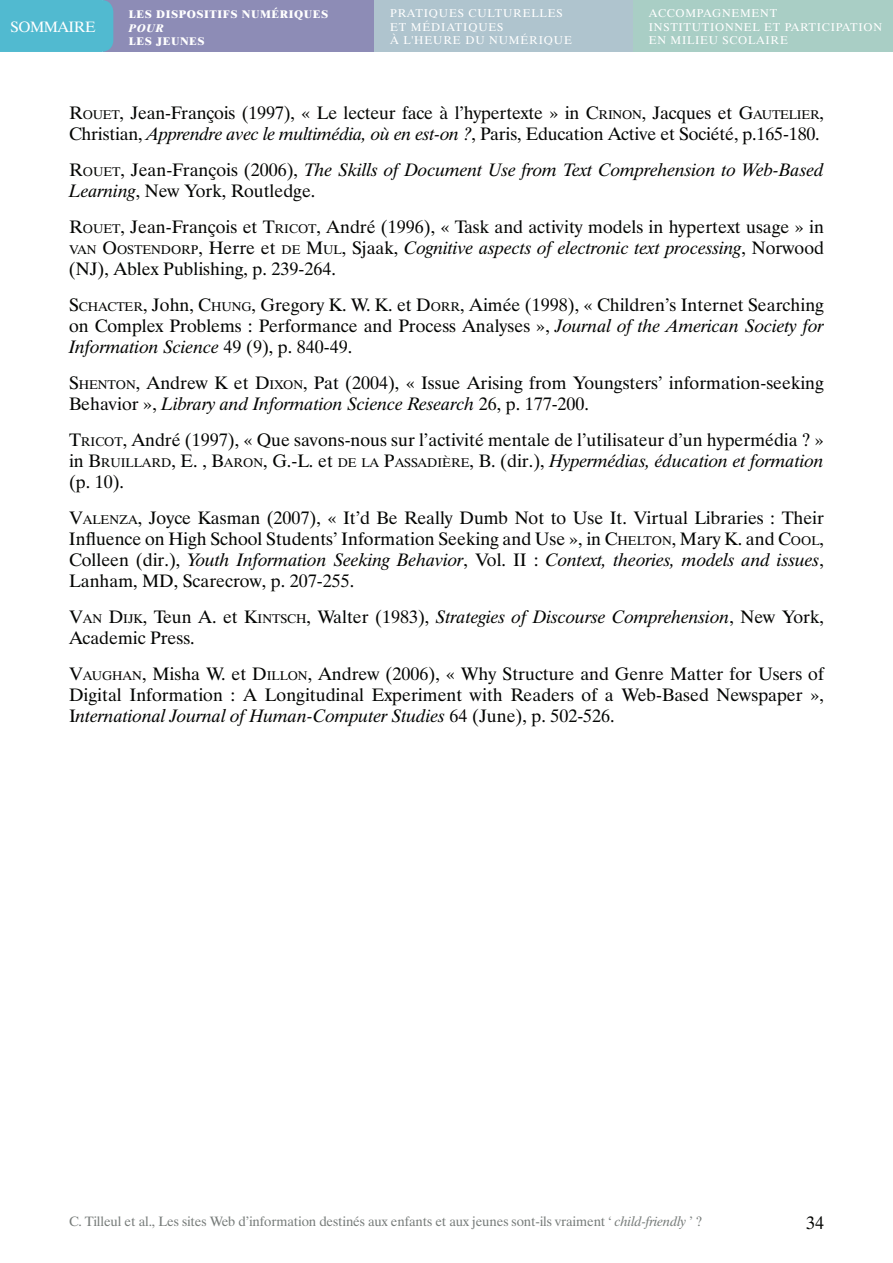
<style>
.page{position:relative;width:893px;height:1263px;background:#fff}
.page>*{position:absolute;margin:0;border:0;box-sizing:border-box;transform-origin:0 0}
.t1{font:18px/21px "Dutch 801 BT";color:#040503;text-align:justify}
.t2{font:italic 18px/21px "Dutch 801 BT";color:#040503}
.t3{font:18px "Dutch 801 BT";color:#040503}
.t4{font:15px "Dutch 801 BT";letter-spacing:-.03em;color:#fff}
.t5{font:13.5px "Dutch 801 BT";letter-spacing:-.01em;color:#777c7a}
.t6{font:11.25px/13.8px "Dutch 801 BT";letter-spacing:.07em;color:#fff}
.t7{font:800 11.25px "Dutch 801 BT";letter-spacing:.05em;color:#fff}
.t8{font:italic 800 11.25px "Dutch 801 BT";color:#fff}
.s1{font-style:inherit}
.s2{font-size:12.6px}
.s3{font-style:italic}
.s4{font-style:normal}
.s5{font-style:normal;font-size:12.6px}
</style>
<div class="page">
<div style="left:373px;top:0;width:260px;height:52px;background:#afc4ce"></div>
<div style="left:103px;top:0;width:270px;height:52px;background:#8d8cb6"></div>
<div style="left:633px;top:0;width:260px;height:52px;background:#a9cec5"></div>
<div style="left:0;top:0;width:113px;height:52px;background:#51bad0"></div>
<p class="t4" style="left:11px;top:17px;width:86px">sommaire</p>
<p class="t7" style="left:129px;top:7px;width:201px">LES DISPOSITIFS NUMÉRIQUES</p>
<p class="t8" style="left:129px;top:21px;width:36px">POUR</p>
<p class="t7" style="left:129px;top:35px;width:77px">LES JEUNES</p>
<p class="t6" style="left:390px;top:6px;width:183px">Pratiques culturelles et médiatiques<br>à l'heure du numérique</p>
<p class="t6" style="left:649px;top:6px;width:235px">Accompagnement institutionnel et participation en milieu scolaire</p>
<p class="t1" style="left:69px;top:102px;width:756px"><span class="s1">R</span><span class="s2">OUET</span>, Jean-François (1997), « Le lecteur face à l’hypertexte » in <span class="s1">C</span><span class="s2">RINON</span><span class="s1">,</span> Jacques et <span class="s1">G</span><span class="s2">AUTELIER</span><span class="s1">,<br></span>Christian, <span class="s3">Apprendre avec le multimédia, où en est-on ?</span>, Paris, Education Active et Société, p.165-180.</p>
<p class="t2" style="left:69px;top:159px;width:756px"><span class="s4">R</span><span class="s5">OUET</span><span class="s4">, Jean-François (2006),</span> The Skills of Document Use from Text Comprehension to Web-Based<br>Learning<span class="s4">, New York, Routledge.</span></p>
<p class="t1" style="left:69px;top:216px;width:756px"><span class="s1">R</span><span class="s2">OUET</span>, Jean-François et <span class="s1">T</span><span class="s2">RICOT</span>, André (1996), « Task and activity models in hypertext usage » in <span class="s2">VAN</span> <span class="s1">O</span><span class="s2">OSTENDORP</span><span class="s1">,</span> Herre et <span class="s2">DE</span> <span class="s1">M</span><span class="s2">UL</span><span class="s1">,</span> Sjaak, <span class="s3">Cognitive aspects of electronic text processing</span>, Norwood (NJ), Ablex Publishing, p. 239-264.</p>
<p class="t1" style="left:69px;top:294px;width:757px"><span class="s1">S</span><span class="s2">CHACTER</span>, John, <span class="s1">C</span><span class="s2">HUNG</span><span class="s1">,</span> Gregory K. W. K. et <span class="s1">D</span><span class="s2">ORR</span><span class="s1">,</span> Aimée (1998), « Children’s Internet Searching on Complex Problems : Performance and Process Analyses », <span class="s3">Journal of the American Society for Information Science</span> 49 (9), p. 840-49.</p>
<p class="t1" style="left:69px;top:372px;width:756px"><span class="s1">S</span><span class="s2">HENTON</span>, Andrew K et <span class="s1">D</span><span class="s2">IXON</span><span class="s1">,</span> Pat (2004), « Issue Arising from Youngsters’ information-seeking<br>Behavior », <span class="s3">Library and Information Science Research</span> 26, p. 177-200.</p>
<p class="t1" style="left:69px;top:429px;width:756px"><span class="s1">T</span><span class="s2">RICOT</span>, André (1997), « Que savons-nous sur l’activité mentale de l’utilisateur d’un hypermédia ? » in <span class="s1">B</span><span class="s2">RUILLARD</span><span class="s1">,</span> E. , <span class="s1">B</span><span class="s2">ARON</span><span class="s1">,</span> G.-L. et <span class="s2">DE LA</span> <span class="s1">P</span><span class="s2">ASSADIÈRE</span><span class="s1">,</span> B. (dir.), <span class="s3">Hypermédias, éducation et formation </span>(p. 10).</p>
<p class="t1" style="left:69px;top:507px;width:757px"><span class="s1">V</span><span class="s2">ALENZA</span>, Joyce Kasman (2007), « It’d Be Really Dumb Not to Use It. Virtual Libraries : Their Influence on High School Students’ Information Seeking and Use », in <span class="s1">C</span><span class="s2">HELTON</span><span class="s1">,</span> Mary K. and <span class="s1">C</span><span class="s2">OOL</span><span class="s1">, </span>Colleen (dir.), <span class="s3">Youth Information Seeking Behavior</span>, Vol. II : <span class="s3">Context, theories, models and issues</span>, Lanham, MD, Scarecrow, p. 207-255.</p>
<p class="t1" style="left:69px;top:606px;width:756px"><span class="s1">V</span><span class="s2">AN</span> <span class="s1">D</span><span class="s2">IJK</span>, Teun A. et <span class="s1">K</span><span class="s2">INTSCH</span><span class="s1">,</span> Walter (1983), <span class="s3">Strategies of Discourse Comprehension</span>, New York,<br>Academic Press.</p>
<p class="t1" style="left:69px;top:663px;width:756px"><span class="s1">V</span><span class="s2">AUGHAN</span>, Misha W. et <span class="s1">D</span><span class="s2">ILLON</span><span class="s1">,</span> Andrew (2006), « Why Structure and Genre Matter for Users of Digital Information : A Longitudinal Experiment with Readers of a Web-Based Newspaper », I<span class="s3">nternational Journal of Human-Computer Studies</span> 64 (June), p. 502-526.</p>
<p class="t5" style="left:69px;top:1213px;width:635px">C. Tilleul et al., Les sites Web d’information destinés aux enfants et aux jeunes sont-ils vraiment ‘ <span class="s3">child-friendly</span> ’ ?</p>
<p class="t3" style="left:806px;top:1212px;width:19px">34</p>
</div>
